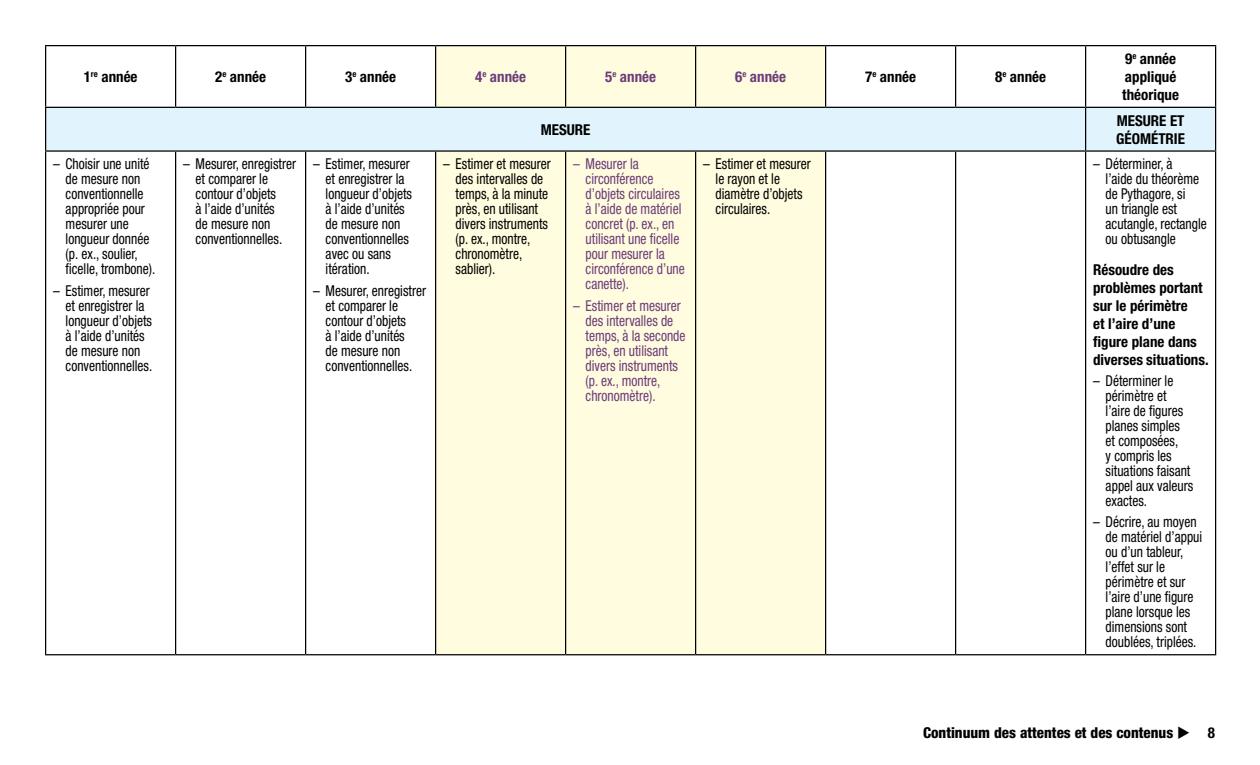
<style>
.page{position:relative;width:1260px;height:765px;background:#fff}
.page>*{position:absolute;margin:0;border:0;box-sizing:border-box;transform-origin:0 0}
.t1{font:condensed 15px/15px "Helvetica Neue LT Std";color:#000;scale:.9 1}
.t2{font:condensed 15px/15px "Helvetica Neue LT Std";color:#6b3c79;scale:.9 1}
.t3{font:700 condensed 15px/18px "Helvetica Neue LT Std";color:#000}
.t4{font:800 condensed 15px "Helvetica Neue LT Std";color:#000}
.t5{font:700 condensed 15px "Helvetica Neue LT Std";color:#6b3c79}
.s1{font-weight:700}
</style>
<div class="page">
<div style="left:436px;top:46px;width:389px;height:608px;background:#fffcdf"></div>
<div style="left:46px;top:108px;width:1169px;height:42px;background:#e1f4fd"></div>
<hr style="left:45px;top:45px;width:131px;height:1px;background:#000">
<hr style="left:45px;top:46px;width:1px;height:61px;background:#000">
<hr style="left:176px;top:45px;width:130px;height:1px;background:#000">
<hr style="left:175px;top:46px;width:1px;height:61px;background:#000">
<hr style="left:306px;top:45px;width:130px;height:1px;background:#000">
<hr style="left:305px;top:46px;width:1px;height:61px;background:#000">
<hr style="left:436px;top:45px;width:130px;height:1px;background:#000">
<hr style="left:435px;top:46px;width:1px;height:61px;background:#000">
<hr style="left:566px;top:45px;width:130px;height:1px;background:#000">
<hr style="left:565px;top:46px;width:1px;height:61px;background:#000">
<hr style="left:696px;top:45px;width:130px;height:1px;background:#000">
<hr style="left:695px;top:46px;width:1px;height:61px;background:#000">
<hr style="left:826px;top:45px;width:130px;height:1px;background:#000">
<hr style="left:825px;top:46px;width:1px;height:61px;background:#000">
<hr style="left:956px;top:45px;width:130px;height:1px;background:#000">
<hr style="left:955px;top:46px;width:1px;height:61px;background:#000">
<hr style="left:1086px;top:45px;width:130px;height:1px;background:#000">
<hr style="left:1085px;top:46px;width:1px;height:61px;background:#000">
<hr style="left:1215px;top:46px;width:1px;height:61px;background:#000">
<hr style="left:45px;top:152px;width:1px;height:502px;background:#000">
<hr style="left:175px;top:152px;width:1px;height:502px;background:#000">
<hr style="left:305px;top:152px;width:1px;height:502px;background:#000">
<hr style="left:435px;top:152px;width:1px;height:502px;background:#000">
<hr style="left:565px;top:152px;width:1px;height:502px;background:#000">
<hr style="left:695px;top:152px;width:1px;height:502px;background:#000">
<hr style="left:825px;top:152px;width:1px;height:502px;background:#000">
<hr style="left:955px;top:152px;width:1px;height:502px;background:#000">
<hr style="left:1085px;top:152px;width:1px;height:502px;background:#000">
<hr style="left:1215px;top:152px;width:1px;height:502px;background:#000">
<hr style="left:45px;top:654px;width:131px;height:1px;background:#000">
<hr style="left:176px;top:654px;width:130px;height:1px;background:#000">
<hr style="left:306px;top:654px;width:130px;height:1px;background:#000">
<hr style="left:436px;top:654px;width:130px;height:1px;background:#000">
<hr style="left:566px;top:654px;width:130px;height:1px;background:#000">
<hr style="left:696px;top:654px;width:130px;height:1px;background:#000">
<hr style="left:826px;top:654px;width:130px;height:1px;background:#000">
<hr style="left:956px;top:654px;width:130px;height:1px;background:#000">
<hr style="left:1086px;top:654px;width:130px;height:1px;background:#000">
<hr style="left:45px;top:107px;width:131px;height:1px;background:#000">
<hr style="left:45px;top:108px;width:1px;height:42px;background:#000">
<hr style="left:176px;top:107px;width:130px;height:1px;background:#000">
<hr style="left:306px;top:107px;width:130px;height:1px;background:#000">
<hr style="left:436px;top:107px;width:130px;height:1px;background:#000">
<hr style="left:566px;top:107px;width:130px;height:1px;background:#000">
<hr style="left:696px;top:107px;width:130px;height:1px;background:#000">
<hr style="left:826px;top:107px;width:130px;height:1px;background:#000">
<hr style="left:956px;top:107px;width:130px;height:1px;background:#000">
<hr style="left:1086px;top:107px;width:130px;height:1px;background:#000">
<hr style="left:1085px;top:108px;width:1px;height:42px;background:#000">
<hr style="left:1215px;top:108px;width:1px;height:42px;background:#000">
<hr style="left:45px;top:150px;width:131px;height:2px;background:#000">
<hr style="left:176px;top:150px;width:130px;height:2px;background:#000">
<hr style="left:306px;top:150px;width:130px;height:2px;background:#000">
<hr style="left:436px;top:150px;width:130px;height:2px;background:#000">
<hr style="left:566px;top:150px;width:130px;height:2px;background:#000">
<hr style="left:696px;top:150px;width:130px;height:2px;background:#000">
<hr style="left:826px;top:150px;width:130px;height:2px;background:#000">
<hr style="left:956px;top:150px;width:130px;height:2px;background:#000">
<hr style="left:1086px;top:150px;width:130px;height:2px;background:#000">
<p class="t3" style="left:84px;top:67px;width:55px">1<sup>re</sup> année</p>
<p class="t3" style="left:215px;top:67px;width:52px">2<sup>e</sup> année</p>
<p class="t3" style="left:345px;top:67px;width:52px">3<sup>e</sup> année</p>
<p class="t5" style="left:475px;top:67px;width:52px">4<sup>e</sup> année</p>
<p class="t5" style="left:605px;top:67px;width:52px">5<sup>e</sup> année</p>
<p class="t5" style="left:735px;top:67px;width:52px">6<sup>e</sup> année</p>
<p class="t3" style="left:865px;top:67px;width:52px">7<sup>e</sup> année</p>
<p class="t3" style="left:995px;top:67px;width:52px">8<sup>e</sup> année</p>
<p class="t3" style="left:1122px;top:49px;width:58px">9<sup>e</sup> année appliqué théorique</p>
<p class="t1" style="left:66px;top:156px;width:101px;text-indent:-13px">– Choisir une unité de mesure non conventionnelle appropriée pour mesurer une longueur donnée (p. ex., soulier, ficelle, trombone).</p>
<p class="t1" style="left:66px;top:283px;width:98px;text-indent:-13px">– Estimer, mesurer et enregistrer la longueur d’objets à l’aide d’unités de mesure non conventionnelles.</p>
<p class="t1" style="left:196px;top:156px;width:113px;text-indent:-13px">– Mesurer, enregistrer et comparer le contour d’objets<br>à l’aide d’unités<br>de mesure non conventionnelles.</p>
<p class="t1" style="left:326px;top:156px;width:98px;text-indent:-13px">– Estimer, mesurer et enregistrer la longueur d’objets à l’aide d’unités de mesure non conventionnelles avec ou sans itération.</p>
<p class="t1" style="left:326px;top:283px;width:113px;text-indent:-13px">– Mesurer, enregistrer et comparer le contour d’objets<br>à l’aide d’unités<br>de mesure non conventionnelles.</p>
<p class="t3" style="left:541px;top:120px;width:51px">MESURE</p>
<p class="t3" style="left:1116px;top:111px;width:70px">MESURE ET<br>GÉOMÉTRIE</p>
<p class="t1" style="left:456px;top:156px;width:107px;text-indent:-13px">– Estimer et mesurer des intervalles de temps, à la minute près, en utilisant divers instruments (p. ex., montre, chronomètre, sablier).</p>
<p class="t2" style="left:586px;top:156px;width:112px;text-indent:-13px">– Mesurer la circonférence d’objets circulaires à l’aide de matériel concret (p. ex., en utilisant une ficelle pour mesurer la circonférence d’une canette).</p>
<p class="t2" style="left:586px;top:298px;width:113px;text-indent:-13px">– Estimer et mesurer des intervalles de temps, à la seconde près, en utilisant divers instruments (p. ex., montre, chronomètre).</p>
<p class="t1" style="left:716px;top:156px;width:107px;text-indent:-13px">– Estimer et mesurer le rayon et le diamètre d’objets circulaires.</p>
<p class="t1" style="left:1106px;top:156px;width:114px;text-indent:-13px">– Déterminer, à<br>l’aide du théorème de Pythagore, si<br>un triangle est acutangle, rectangle ou obtusangle</p>
<p class="t3" style="left:1093px;top:260px;width:117px">Résoudre des problèmes portant sur le périmètre<br>et l’aire d’une figure plane dans diverses situations.</p>
<p class="t1" style="left:1106px;top:373px;width:99px;text-indent:-13px">– Déterminer le périmètre et l’aire de figures planes simples et composées,<br>y compris les situations faisant appel aux valeurs exactes.</p>
<p class="t1" style="left:1106px;top:514px;width:109px;text-indent:-13px">– Décrire, au moyen de matériel d’appui ou d’un tableur, l’effet sur le périmètre et sur l’aire d’une figure plane lorsque les dimensions sont doublées, triplées.</p>
<p class="t4" style="left:923px;top:724px;width:294px">Continuum des attentes et des contenus ◆ <span class="s1">8</span></p>
</div>
